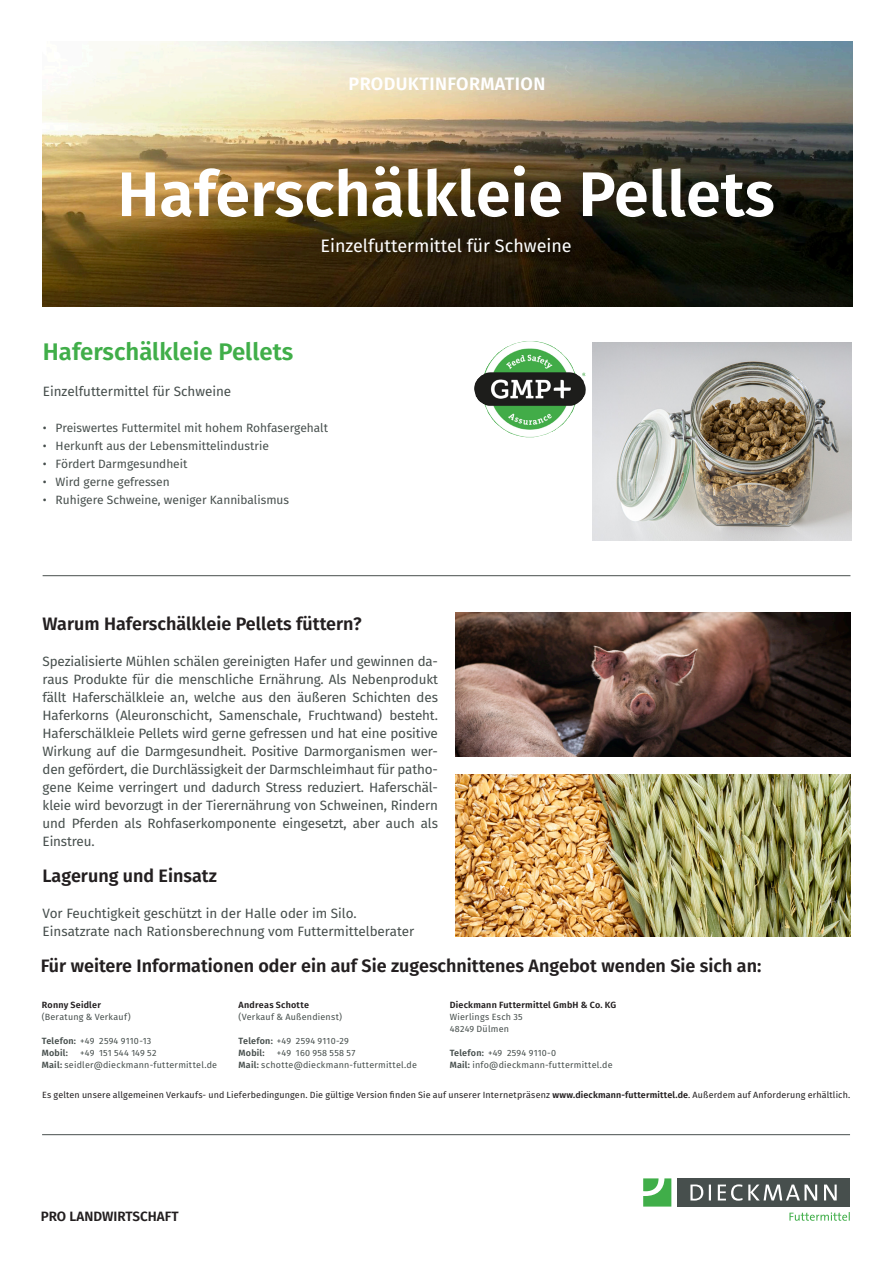
<style>
.page{position:relative;width:893px;height:1263px;background:#fff}
.page>*{position:absolute;margin:0;border:0;box-sizing:border-box;transform-origin:0 0}
.t1{font:600 63px "Fira Sans";color:#fff}
._04_product_name{font:600 24px "Fira Sans";color:#40ae49}
.t2{font:600 18px "Fira Sans";color:#231f20}
.t3{font:18px "Fira Sans";color:#fff}
.t4{font:600 18px "Fira Sans";letter-spacing:.02em;color:#fff}
._04_product_description{font:13.5px/18px "Fira Sans";color:#474f4d;text-align:justify}
.t5{font:600 13.5px "Fira Sans";color:#231f20}
.t6{font:12px "Fira Sans";color:#474f4d}
.t7{font:9px/12px "Fira Sans";letter-spacing:.025em;color:#474f4d}
.t8{font:9px "Fira Sans";letter-spacing:.015em;color:#231f20}
.t9{font:600 9px "Fira Sans";letter-spacing:.025em;color:#231f20}
.t10{font:600 9px/12px "Fira Sans";letter-spacing:.025em;color:#474f4d}
.s1{font-weight:400}
.s2{font-weight:600}
</style>
<div class="page">
<img style="left:43px;top:42px;width:809px;height:265px">
<img style="left:592px;top:342px;width:259px;height:198px">
<hr style="left:43px;top:575px;width:807px;height:1px;background:#474f4d">
<img style="left:455px;top:774px;width:395px;height:162px">
<img style="left:455px;top:612px;width:395px;height:144px">
<img style="left:474px;top:341px;width:112px;height:96px">
<div style="left:677px;top:1178px;width:173px;height:28px;background:#474f4d"></div>
<svg style="left:643px;top:1178px;width:28px;height:28px"></svg>
<svg style="left:690px;top:1184px;width:147px;height:17px"></svg>
<svg style="left:789px;top:1212px;width:61px;height:9px"></svg>
<hr style="left:42px;top:1134px;width:808px;height:1px;background:#474f4d">
<p class="t4" style="left:349px;top:69px;width:198px">PRODUKTINFORMATION</p>
<p class="t1" style="left:117px;top:142px;width:659px">Haferschälkleie Pellets</p>
<p class="t3" style="left:320px;top:232px;width:253px">Einzelfuttermittel für Schweine</p>
<p class="_04_product_name" style="left:43px;top:332px;width:252px">Haferschälkleie Pellets</p>
<p class="_04_product_description" style="left:43px;top:382px;width:190px">Einzelfuttermittel für Schweine</p>
<p class="t6" style="left:43px;top:419px;width:287px">• Preiswertes Futtermitel mit hohem Rohfasergehalt</p>
<p class="t6" style="left:43px;top:437px;width:228px">• Herkunft aus der Lebensmittelindustrie</p>
<p class="t6" style="left:43px;top:455px;width:146px">• Fördert Darmgesundheit</p>
<p class="t6" style="left:43px;top:473px;width:128px">• Wird gerne gefressen</p>
<p class="t6" style="left:43px;top:491px;width:248px">• Ruhigere Schweine, weniger Kannibalismus</p>
<p class="t2" style="left:43px;top:609px;width:321px">Warum Haferschälkleie Pellets füttern?</p>
<p class="_04_product_description" style="left:43px;top:652px;width:397px">Spezialisierte Mühlen schälen gereinigten Hafer und gewinnen da&shy;raus Produkte für die menschliche Ernährung. Als Nebenprodukt fällt Haferschälkleie an, welche aus den äußeren Schichten des Haferkorns (Aleuronschicht, Samenschale, Fruchtwand) besteht.<br>Haferschälkleie Pellets wird gerne gefressen und hat eine positive Wirkung auf die Darmgesundheit. Positive Darmorganismen wer&shy;den gefördert, die Durchlässigkeit der Darmschleimhaut für patho&shy;gene Keime verringert und dadurch Stress reduziert. Haferschäl&shy;kleie wird bevorzugt in der Tierernährung von Schweinen, Rindern und Pferden als Rohfaserkomponente eingesetzt, aber auch als Einstreu.</p>
<p class="t2" style="left:43px;top:861px;width:176px">Lagerung und Einsatz</p>
<p class="_04_product_description" style="left:43px;top:904px;width:316px">Vor Feuchtigkeit geschützt in der Halle oder im Silo.</p>
<p class="_04_product_description" style="left:43px;top:922px;width:373px">Einsatzrate nach Rationsberechnung vom Futtermittelberater</p>
<p class="t2" style="left:41px;top:951px;width:722px">Für weitere Informationen oder ein auf Sie zugeschnittenes Angebot wenden Sie sich an:</p>
<p class="t9" style="left:42px;top:997px;width:61px">Ronny Seidler</p>
<p class="t7" style="left:42px;top:1010px;width:90px">(Beratung &amp; Verkauf)</p>
<p class="t10" style="left:42px;top:1034px;width:111px">Telefon: <span class="s1">+49 2594 9110-13<br></span>Mobil:</p>
<p class="t9" style="left:450px;top:997px;width:168px">Dieckmann Futtermittel GmbH &amp; Co. KG</p>
<p class="t7" style="left:450px;top:1010px;width:75px">Wierlings Esch 35</p>
<p class="t7" style="left:450px;top:1022px;width:61px">48249 Dülmen</p>
<p class="t7" style="left:450px;top:1046px;width:164px"><span class="s2">Telefon:</span> +49 2594 9110-0<br><span class="s2">Mail:</span> info@dieckmann-futtermittel.de</p>
<p class="t9" style="left:239px;top:997px;width:72px">Andreas Schotte</p>
<p class="t7" style="left:239px;top:1010px;width:105px">(Verkauf &amp; Außendienst)</p>
<p class="t7" style="left:239px;top:1034px;width:112px"><span class="s2">Telefon:</span> +49 2594 9110-29</p>
<p class="t10" style="left:239px;top:1046px;width:28px">Mobil:</p>
<p class="t7" style="left:277px;top:1046px;width:80px">+49 160 958 558 57</p>
<p class="t7" style="left:239px;top:1058px;width:180px"><span class="s2">Mail:</span> schotte@dieckmann-futtermittel.de</p>
<p class="t8" style="left:42px;top:1088px;width:810px">Es gelten unsere allgemeinen Verkaufs- und Lieferbedingungen. Die gültige Version finden Sie auf unserer Internetpräsenz <span class="s2">www.dieckmann-futtermittel.de</span>. Außerdem auf Anforderung erhältlich.</p>
<p class="t7" style="left:42px;top:1046px;width:177px;text-indent:38px">+49 151 544 149 52<br><span class="s2">Mail:</span> seidler@dieckmann-futtermittel.de</p>
<p class="t5" style="left:41px;top:1205px;width:139px">PRO LANDWIRTSCHAFT</p>
</div>
